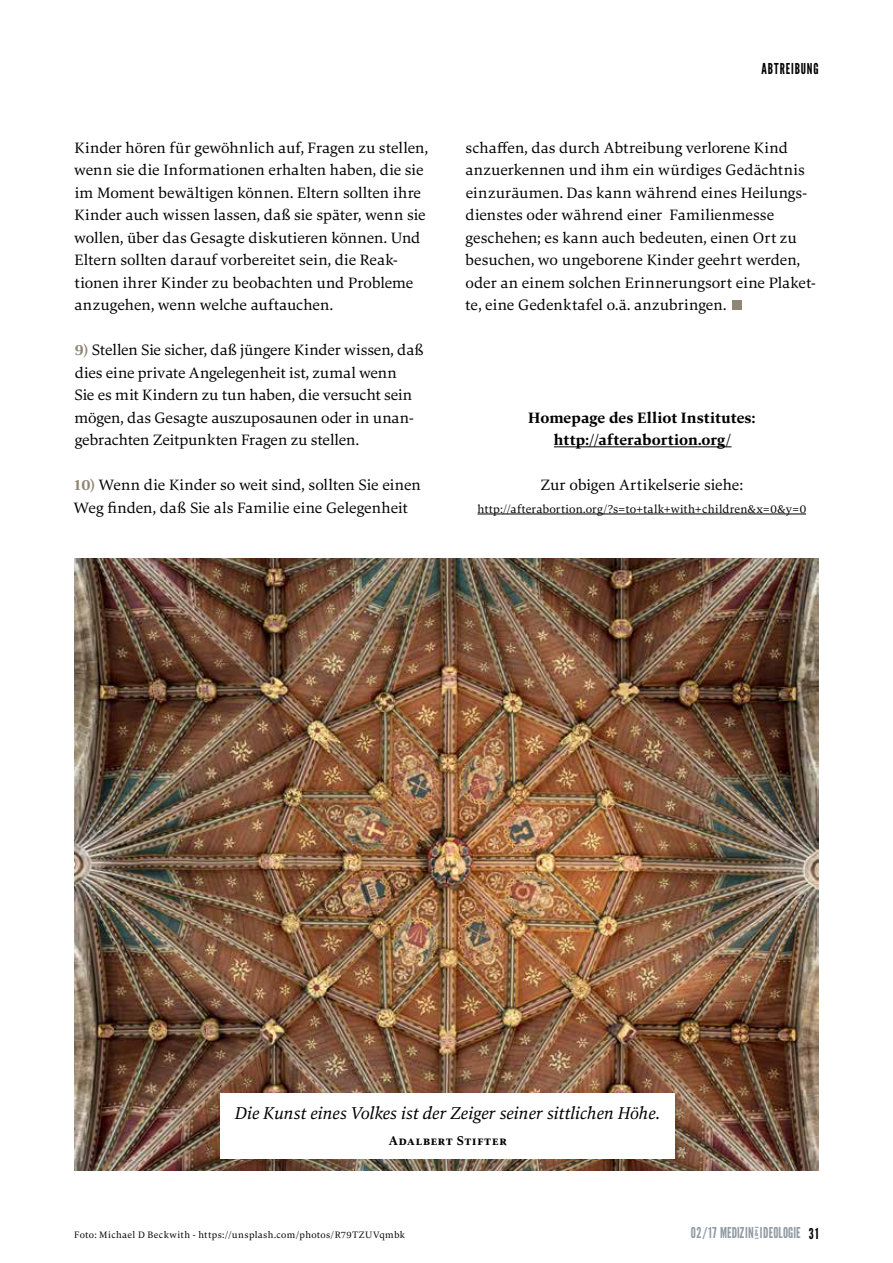
<style>
.page{position:relative;width:893px;height:1263px;background:#fff}
.page>*{position:absolute;margin:0;border:0;box-sizing:border-box;transform-origin:0 0}
.t1{font:86.7px "League Gothic";color:#8f8676}
.t2{font:italic 18px "Carat";color:#000;scale:.96 1}
.t3{font:15.75px/22.5px "Carat";color:#000}
.t4{font:700 15.75px/22.5px "Carat";color:#000;text-align:center}
.t5{font:15px "League Gothic";letter-spacing:.01em;color:#909aa3;scale:.96 1}
.t6{font:15px "League Gothic";letter-spacing:.06em;color:#000;scale:.96 1}
.t7{font:700 13.2px "Carat";letter-spacing:.065em;color:#000;scale:.96 1}
.t8{font:12px "Carat";letter-spacing:.015em;color:#000}
.t9{font:9.75px "Carat";letter-spacing:.04em;color:#000}
.s1{font-weight:700;color:#8f8676}
.s2{font-size:14.85px;color:#000}
</style>
<div class="page">
<hr style="left:554px;top:446px;width:177px;height:1px;background:#000">
<hr style="left:477px;top:514px;width:329px;height:1px;background:#000">
<img style="left:74px;top:558px;width:745px;height:612px">
<div style="left:220px;top:1093px;width:455px;height:66px;background:#fff"></div>
<p class="t3" style="left:74px;top:136px;width:355px">Kinder hören für gewöhnlich auf, Fragen zu stellen, wenn sie die Informationen erhalten haben, die sie im Moment bewältigen können. Eltern sollten ihre Kinder auch wissen lassen, daß sie später, wenn sie wollen, über das Gesagte diskutieren können. Und Eltern sollten darauf vorbereitet sein, die Reak&shy;tionen ihrer Kinder zu beobachten und Probleme anzugehen, wenn welche auftauchen.</p>
<p class="t3" style="left:75px;top:339px;width:350px"><span class="s1">9)</span> Stellen Sie sicher, daß jüngere Kinder wissen, daß dies eine private Angelegenheit ist, zumal wenn<br>Sie es mit Kindern zu tun haben, die versucht sein mögen, das Gesagte auszuposaunen oder in unan&shy;gebrachten Zeitpunkten Fragen zu stellen.</p>
<p class="t3" style="left:73px;top:474px;width:349px"><span class="s1">10)</span> Wenn die Kinder so weit sind, sollten Sie einen<br>Weg finden, daß Sie als Familie eine Gelegenheit</p>
<p class="t6" style="left:762px;top:60px;width:61px">ABTREIBUNG</p>
<p class="t3" style="left:465px;top:136px;width:352px">schaffen, das durch Abtreibung verlorene Kind anzuerkennen und ihm ein würdiges Gedächtnis einzuräumen. Das kann während eines Heilungs&shy;dienstes oder während einer Familienmesse geschehen; es kann auch bedeuten, einen Ort zu besuchen, wo ungeborene Kinder geehrt werden, oder an einem solchen Erinnerungsort eine Plaket&shy;te, eine Gedenktafel o.ä. anzubringen.</p>
<h1 class="t1" style="left:730px;top:228px;width:15px">.</h1>
<p class="t4" style="left:528px;top:406px;width:229px">Homepage des Elliot Institutes: http://afterabortion.org/</p>
<p class="t3" style="left:541px;top:474px;width:204px">Zur obigen Artikelserie siehe:</p>
<p class="t8" style="left:477px;top:501px;width:330px">http://afterabortion.org/?s=to+talk+with+children&amp;x=0&amp;y=0</p>
<p class="t2" style="left:235px;top:1102px;width:445px">Die Kunst eines Volkes ist der Zeiger seiner sittlichen Höhe.</p>
<p class="t7" style="left:389px;top:1132px;width:124px">Adalbert Stifter</p>
<p class="t9" style="left:74px;top:1228px;width:332px">Foto: Michael D Beckwith - https://unsplash.com/photos/R79TZUVqmbk</p>
<p class="t5" style="left:691px;top:1224px;width:135px">02/17 MEDIZIN<sup>&amp;</sup> IDEOLOGIE <span class="s2">31</span></p>
</div>
